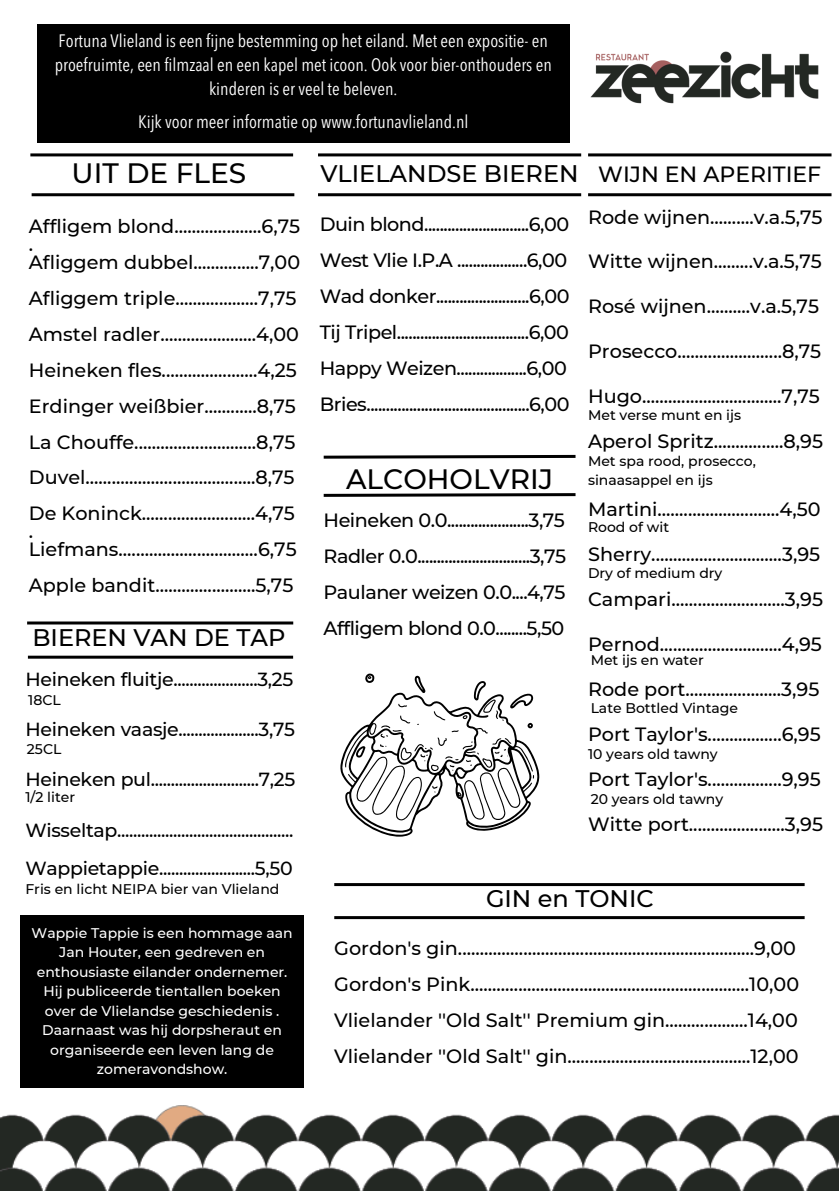
<style>
.page{position:relative;width:839px;height:1191px;background:#fff}
.page>*{position:absolute;margin:0;border:0;box-sizing:border-box;transform-origin:0 0}
.t1{font:500 28px "Montserrat";color:#000}
.t2{font:500 24px "Montserrat";color:#000}
.t3{font:500 22px "Montserrat";color:#000}
.t4{font:500 19.2px/18px "Montserrat";color:#000}
.t5{font:500 19.2px "Montserrat";letter-spacing:-.025em;color:#000}
.t6{font:500 19px "Montserrat";letter-spacing:-.015em;color:#000}
.t7{font:condensed 18px/24px "Avenir Next LT Pro";color:#fff;text-align:center}
.t8{font:500 14px/19.4px "Montserrat";color:#fff;text-align:center}
.t9{font:500 14px/18.6px "Montserrat";color:#000}
</style>
<div class="page">
<img style="left:569px;top:24px;width:263px;height:133px">
<hr style="left:588px;top:153px;width:243px;height:3px;background:#000">
<hr style="left:588px;top:193px;width:243px;height:3px;background:#000">
<img style="left:0;top:1105px;width:838px;height:86px">
<div style="left:37px;top:24px;width:532px;height:118px;background:#000"></div>
<hr style="left:28px;top:656px;width:265px;height:3px;background:#000">
<hr style="left:27px;top:622px;width:266px;height:3px;background:#000">
<svg style="left:323px;top:454px;width:253px;height:5px"></svg>
<div style="left:21px;top:915px;width:283px;height:173px;background:#000"></div>
<hr style="left:318px;top:153px;width:263px;height:3px;background:#000">
<hr style="left:318px;top:193px;width:263px;height:3px;background:#000">
<hr style="left:30px;top:153px;width:263px;height:3px;background:#000">
<hr style="left:32px;top:193px;width:262px;height:3px;background:#000">
<hr style="left:334px;top:883px;width:470px;height:3px;background:#000">
<hr style="left:334px;top:916px;width:470px;height:3px;background:#000">
<svg style="left:323px;top:493px;width:253px;height:4px"></svg>
<svg style="left:340px;top:673px;width:199px;height:164px"></svg>
<p class="t7" style="left:55px;top:30px;width:498px">Fortuna Vlieland is een fijne bestemming op het eiland. Met een expositie- en proefruimte, een filmzaal en een kapel met icoon. Ook voor bier-onthouders en kinderen is er veel te beleven.</p>
<p class="t7" style="left:138px;top:111px;width:332px">Kijk voor meer informatie op www.fortunavlieland.nl</p>
<p class="t1" style="left:72px;top:156px;width:176px">UIT DE FLES</p>
<p class="t4" style="left:29px;top:217px;width:273px">Affligem blond....................6,75 .<br>Afliggem dubbel...............7,00</p>
<h1 class="t4" style="left:29px;top:289px;width:269px">Afliggem triple...................7,75</h1>
<h2 class="t4" style="left:29px;top:325px;width:272px">Amstel radler......................4,00</h2>
<h2 class="t4" style="left:29px;top:361px;width:269px">Heineken fles......................4,25</h2>
<p class="t4" style="left:29px;top:397px;width:269px">Erdinger weißbier............8,75</p>
<h4 class="t4" style="left:29px;top:433px;width:268px">La Chouffe............................8,75</h4>
<h4 class="t4" style="left:29px;top:469px;width:267px">Duvel.......................................8,75</h4>
<h4 class="t4" style="left:29px;top:505px;width:269px">De Koninck..........................4,75 .<br>Liefmans................................6,75</h4>
<h4 class="t4" style="left:29px;top:577px;width:266px">Apple bandit.......................5,75</h4>
<h4 class="t2" style="left:32px;top:623px;width:254px">BIEREN VAN DE TAP</h4>
<h4 class="t6" style="left:25px;top:667px;width:269px">Heineken fluitje.....................3,25</h4>
<h4 class="t6" style="left:25px;top:718px;width:271px">Heineken vaasje....................3,75</h4>
<h4 class="t6" style="left:25px;top:768px;width:271px">Heineken pul...........................7,25</h4>
<h4 class="t6" style="left:25px;top:818px;width:269px">Wisseltap............................................</h4>
<h6 class="t6" style="left:25px;top:857px;width:269px">Wappietappie........................5,50</h6>
<h6 class="t9" style="left:28px;top:691px;width:34px">18CL</h6>
<p class="t9" style="left:27px;top:739px;width:36px">25CL</p>
<p class="t9" style="left:25px;top:788px;width:51px">1/2 liter</p>
<p class="t9" style="left:25px;top:880px;width:255px">Fris en licht NEIPA bier van Vlieland</p>
<h5 class="t8" style="left:32px;top:923px;width:262px">Wappie Tappie is een hommage aan<br>Jan Houter, een gedreven en enthousiaste eilander ondernemer.<br>Hij publiceerde tientallen boeken over de Vlielandse geschiedenis .<br>Daarnaast was hij dorpsheraut en organiseerde een leven lang de zomeravondshow.</h5>
<h4 class="t2" style="left:320px;top:159px;width:259px">VLIELANDSE BIEREN</h4>
<p class="t3" style="left:598px;top:161px;width:224px">WIJN EN APERITIEF</p>
<h4 class="t5" style="left:320px;top:212px;width:251px">Duin blond...........................6,00</h4>
<h4 class="t5" style="left:320px;top:248px;width:249px">West Vlie I.P.A ..................6,00</h4>
<h4 class="t5" style="left:320px;top:284px;width:251px">Wad donker........................6,00</h4>
<h4 class="t5" style="left:320px;top:320px;width:251px">Tij Tripel..................................6,00</h4>
<p class="t5" style="left:320px;top:356px;width:248px">Happy Weizen..................6,00</p>
<h2 class="t4" style="left:320px;top:395px;width:251px">Bries..........................................6,00</h2>
<h5 class="t1" style="left:346px;top:462px;width:208px">ALCOHOLVRIJ</h5>
<p class="t5" style="left:323px;top:509px;width:243px">Heineken 0.0.....................3,75</p>
<h4 class="t5" style="left:323px;top:545px;width:244px">Radler 0.0.............................3,75</h4>
<h4 class="t5" style="left:323px;top:581px;width:243px">Paulaner weizen 0.0....4,75</h4>
<h4 class="t5" style="left:323px;top:617px;width:242px">Affligem blond 0.0........5,50</h4>
<h4 class="t4" style="left:588px;top:208px;width:236px">Rode wijnen..........v.a.5,75</h4>
<h4 class="t4" style="left:588px;top:253px;width:235px">Witte wijnen.........v.a.5,75</h4>
<h4 class="t4" style="left:588px;top:298px;width:232px">Rosé wijnen..........v.a.5,75</h4>
<p class="t4" style="left:588px;top:343px;width:235px">Prosecco........................8,75</p>
<h1 class="t4" style="left:588px;top:388px;width:233px">Hugo................................7,75</h1>
<p class="t4" style="left:588px;top:432px;width:236px">Aperol Spritz................8,95</p>
<h4 class="t9" style="left:588px;top:405px;width:155px">Met verse munt en ijs</h4>
<h4 class="t9" style="left:588px;top:452px;width:169px">Met spa rood, prosecco, sinaasappel en ijs</h4>
<h4 class="t9" style="left:588px;top:518px;width:83px">Rood of wit</h4>
<h4 class="t9" style="left:588px;top:564px;width:136px">Dry of medium dry</h4>
<h4 class="t4" style="left:588px;top:500px;width:234px">Martini............................4,50</h4>
<h4 class="t4" style="left:588px;top:545px;width:233px">Sherry..............................3,95</h4>
<h4 class="t4" style="left:588px;top:590px;width:236px">Campari..........................3,95</h4>
<h4 class="t4" style="left:588px;top:635px;width:235px">Pernod............................4,95</h4>
<p class="t4" style="left:588px;top:680px;width:233px">Rode port......................3,95</p>
<h4 class="t4" style="left:588px;top:725px;width:234px">Port Taylor's.................6,95</h4>
<h4 class="t4" style="left:588px;top:770px;width:234px">Port Taylor's.................9,95</h4>
<h4 class="t4" style="left:588px;top:815px;width:236px">Witte port......................3,95</h4>
<h4 class="t9" style="left:590px;top:651px;width:115px">Met ijs en water</h4>
<h4 class="t9" style="left:590px;top:698px;width:149px">Late Bottled Vintage</h4>
<h4 class="t9" style="left:588px;top:744px;width:131px">10 years old tawny</h4>
<h4 class="t9" style="left:590px;top:789px;width:134px">20 years old tawny</h4>
<h4 class="t2" style="left:486px;top:884px;width:169px">GIN en TONIC</h4>
<h4 class="t4" style="left:334px;top:939px;width:463px">Gordon's gin....................................................................9,00</h4>
<h4 class="t4" style="left:334px;top:975px;width:466px">Gordon's Pink................................................................10,00</h4>
<p class="t4" style="left:334px;top:1011px;width:465px">Vlielander ''Old Salt'' Premium gin...................14,00</p>
<p class="t4" style="left:334px;top:1047px;width:466px">Vlielander ''Old Salt'' gin..........................................12,00</p>
</div>
